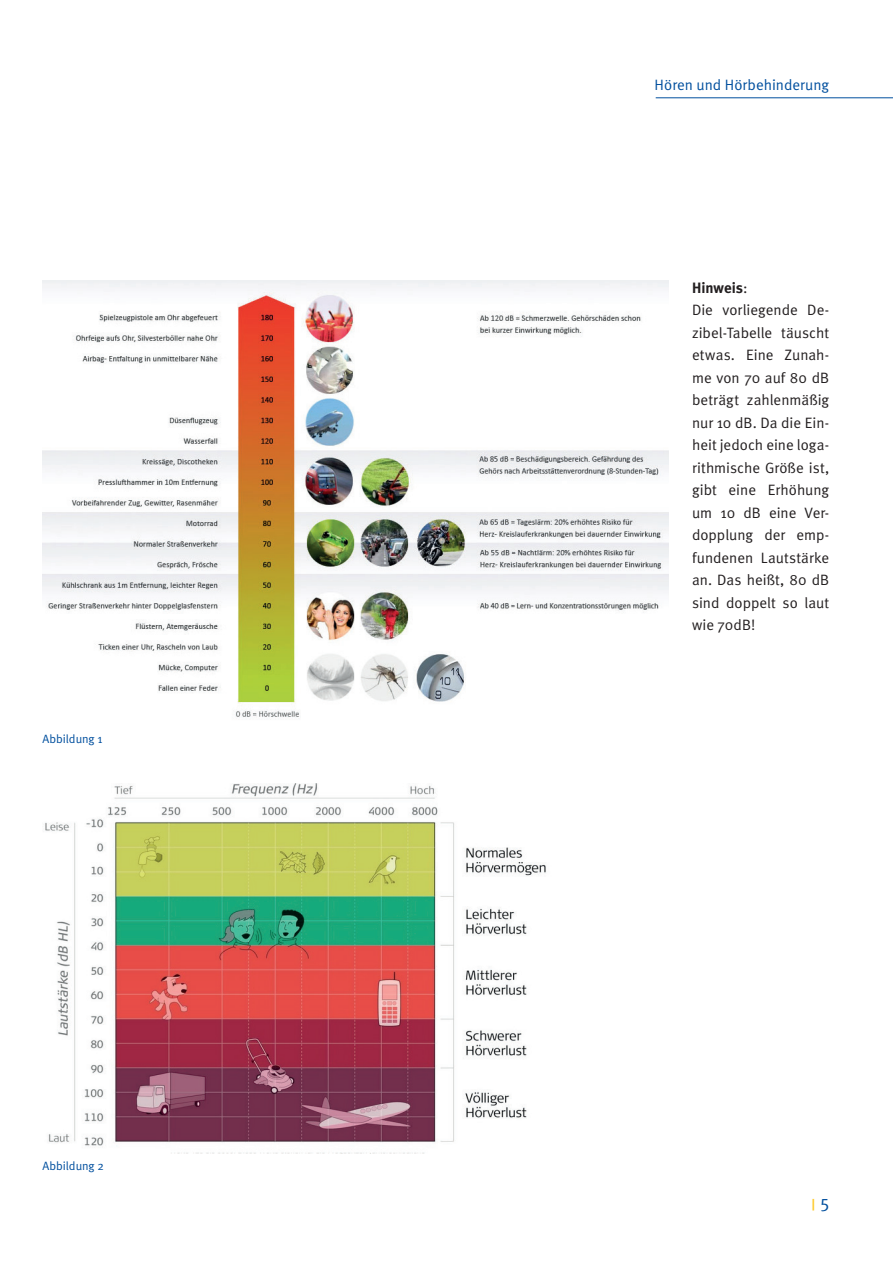
<style>
.page{position:relative;width:893px;height:1263px;background:#fff}
.page>*{position:absolute;margin:0;border:0;box-sizing:border-box;transform-origin:0 0}
.t1{font:15px/22.5px "Meta Normal";color:#231f20;text-align:justify}
.t2{font:15px "Meta Normal";color:#014f9e}
.t3{font:700 15px "Meta";color:#231f20}
.t4{font:12px "Meta Normal";letter-spacing:-.005em;color:#014f9e}
.t5{font:700 12px "Meta";color:#fecb2f}
.s1{font-family:"Meta Normal";font-weight:400}
.s2{font-family:"Meta Normal";font-weight:400;font-size:18px;color:#014f9e}
</style>
<div class="page">
<hr style="left:656px;top:98px;width:237px;height:1px;background:#014f9e">
<img style="left:43px;top:281px;width:625px;height:437px">
<img style="left:45px;top:784px;width:501px;height:370px">
<p class="t4" style="left:43px;top:731px;width:61px">Abbildung 1</p>
<p class="t4" style="left:43px;top:1159px;width:63px">Abbildung 2</p>
<p class="t2" style="left:655px;top:76px;width:176px">Hören und Hörbehinderung</p>
<p class="t3" style="left:692px;top:278px;width:57px">Hinweis<span class="s1">:</span></p>
<p class="t1" style="left:692px;top:298px;width:139px">Die vorliegende De&shy;zibel-Tabelle täuscht etwas. Eine Zunah&shy;me von 70 auf 80 dB beträgt zahlenmäßig nur 10 dB. Da die Ein&shy;heit jedoch eine loga&shy;rithmische Größe ist, gibt eine Erhöhung um 10 dB eine Ver&shy;dopplung der emp&shy;fundenen Lautstärke an. Das heißt, 80 dB sind doppelt so laut wie 70dB!</p>
<p class="t5" style="left:812px;top:1196px;width:19px">| <span class="s2">5</span></p>
</div>
